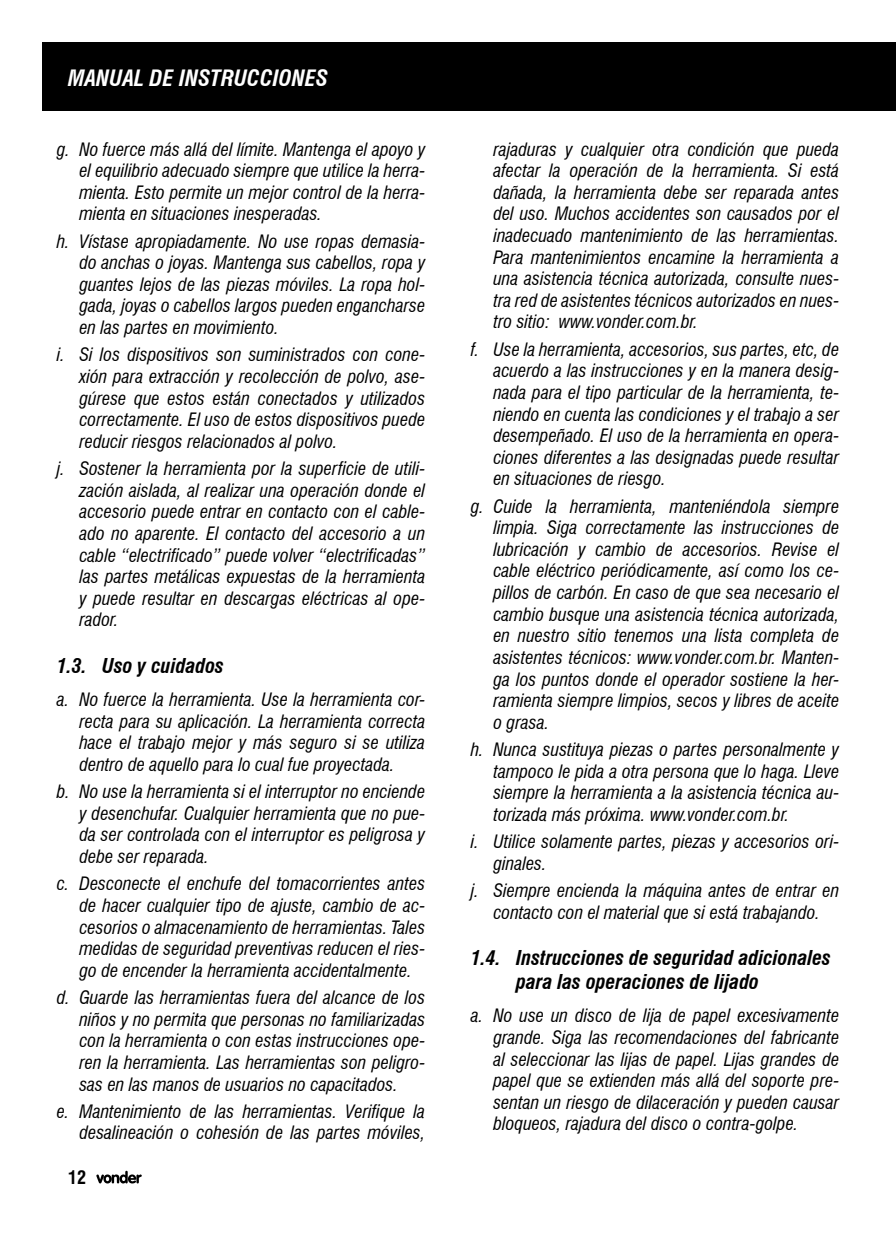
<style>
.page{position:relative;width:896px;height:1248px;background:#fff}
.page>*{position:absolute;margin:0;border:0;box-sizing:border-box;transform-origin:0 0}
.t1{font:italic 700 condensed 22px "Swiss 721 BT";color:#fff}
.t2{font:italic 700 condensed 20px/24px "Swiss 721 BT";color:#000}
.t3{font:italic condensed 18px/21.6px "Swiss 721 BT";color:#000;text-align:justify}
.t4{font:700 condensed 18px "Swiss 721 BT";color:#000}
</style>
<div class="page">
<div style="left:867px;top:43px;width:29px;height:68px;background:#000"></div>
<div style="left:43px;top:43px;width:824px;height:68px;background:#000"></div>
<svg style="left:96px;top:1170px;width:46px;height:13px"></svg>
<p class="t1" style="left:68px;top:64px;width:262px">MANUAL DE INSTRUCCIONES</p>
<p class="t3" style="left:79px;top:138px;width:347px;text-indent:-23px">g. No fuerce más allá del límite. Mantenga el apoyo y el equilibrio adecuado siempre que utilice la herra&shy;mienta. Esto permite un mejor control de la herra&shy;mienta en situaciones inesperadas.</p>
<p class="t3" style="left:79px;top:230px;width:347px;text-indent:-23px">h. Vístase apropiadamente. No use ropas demasia&shy;do anchas o joyas. Mantenga sus cabellos, ropa y guantes lejos de las piezas móviles. La ropa hol&shy;gada, joyas o cabellos largos pueden engancharse en las partes en movimiento.</p>
<p class="t3" style="left:79px;top:344px;width:347px;text-indent:-23px">i. Si los dispositivos son suministrados con cone&shy;xión para extracción y recolección de polvo, ase&shy;gúrese que estos están conectados y utilizados correctamente. El uso de estos dispositivos puede reducir riesgos relacionados al polvo.</p>
<p class="t3" style="left:79px;top:457px;width:347px;text-indent:-23px">j. Sostener la herramienta por la superficie de utili&shy;zación aislada, al realizar una operación donde el accesorio puede entrar en contacto con el cable&shy;ado no aparente. El contacto del accesorio a un cable “electrificado” puede volver “electrificadas” las partes metálicas expuestas de la herramienta y puede resultar en descargas eléctricas al ope&shy;rador.</p>
<p class="t2" style="left:57px;top:653px;width:169px">1.3. Uso y cuidados</p>
<p class="t3" style="left:79px;top:688px;width:347px;text-indent:-23px">a. No fuerce la herramienta. Use la herramienta cor&shy;recta para su aplicación. La herramienta correcta hace el trabajo mejor y más seguro si se utiliza dentro de aquello para lo cual fue proyectada.</p>
<p class="t3" style="left:79px;top:780px;width:347px;text-indent:-23px">b. No use la herramienta si el interruptor no enciende y desenchufar. Cualquier herramienta que no pue&shy;da ser controlada con el interruptor es peligrosa y debe ser reparada.</p>
<p class="t3" style="left:79px;top:872px;width:347px;text-indent:-23px">c. Desconecte el enchufe del tomacorrientes antes de hacer cualquier tipo de ajuste, cambio de ac&shy;cesorios o almacenamiento de herramientas. Tales medidas de seguridad preventivas reducen el ries&shy;go de encender la herramienta accidentalmente.</p>
<p class="t3" style="left:79px;top:986px;width:347px;text-indent:-23px">d. Guarde las herramientas fuera del alcance de los niños y no permita que personas no familiarizadas con la herramienta o con estas instrucciones ope&shy;ren la herramienta. Las herramientas son peligro&shy;sas en las manos de usuarios no capacitados.</p>
<p class="t3" style="left:57px;top:1100px;width:370px;text-align:right">e. Mantenimiento de las herramientas. Verifique la desalineación o cohesión de las partes móviles,</p>
<p class="t4" style="left:68px;top:1166px;width:19px">12</p>
<p class="t3" style="left:493px;top:138px;width:347px">rajaduras y cualquier otra condición que pueda afectar la operación de la herramienta. Si está dañada, la herramienta debe ser reparada antes del uso. Muchos accidentes son causados por el inadecuado mantenimiento de las herramientas.<br>Para mantenimientos encamine la herramienta a una asistencia técnica autorizada, consulte nues&shy;tra red de asistentes técnicos autorizados en nues&shy;tro sitio: www.vonder.com.br.</p>
<p class="t3" style="left:493px;top:338px;width:347px;text-indent:-23px">f. Use la herramienta, accesorios, sus partes, etc, de acuerdo a las instrucciones y en la manera desig&shy;nada para el tipo particular de la herramienta, te&shy;niendo en cuenta las condiciones y el trabajo a ser desempeñado. El uso de la herramienta en opera&shy;ciones diferentes a las designadas puede resultar en situaciones de riesgo.</p>
<p class="t3" style="left:493px;top:495px;width:347px;text-indent:-23px">g. Cuide la herramienta, manteniéndola siempre limpia. Siga correctamente las instrucciones de lubricación y cambio de accesorios. Revise el cable eléctrico periódicamente, así como los ce&shy;pillos de carbón. En caso de que sea necesario el cambio busque una asistencia técnica autorizada, en nuestro sitio tenemos una lista completa de asistentes técnicos: www.vonder.com.br. Manten&shy;ga los puntos donde el operador sostiene la her&shy;ramienta siempre limpios, secos y libres de aceite o grasa.</p>
<p class="t3" style="left:493px;top:738px;width:347px;text-indent:-23px">h. Nunca sustituya piezas o partes personalmente y tampoco le pida a otra persona que lo haga. Lleve siempre la herramienta a la asistencia técnica au&shy;torizada más próxima. www.vonder.com.br.</p>
<p class="t3" style="left:493px;top:830px;width:347px;text-indent:-23px">i. Utilice solamente partes, piezas y accesorios ori&shy;ginales.</p>
<p class="t3" style="left:471px;top:879px;width:370px;text-align:center">j. Siempre encienda la máquina antes de entrar en contacto con el material que si está trabajando.</p>
<p class="t2" style="left:516px;top:946px;width:316px;text-indent:-45px">1.4. Instrucciones de seguridad adicionales para las operaciones de lijado</p>
<p class="t3" style="left:493px;top:1004px;width:347px;text-indent:-23px">a. No use un disco de lija de papel excesivamente grande. Siga las recomendaciones del fabricante al seleccionar las lijas de papel. Lijas grandes de papel que se extienden más allá del soporte pre&shy;sentan un riesgo de dilaceración y pueden causar bloqueos, rajadura del disco o contra-golpe.</p>
</div>
